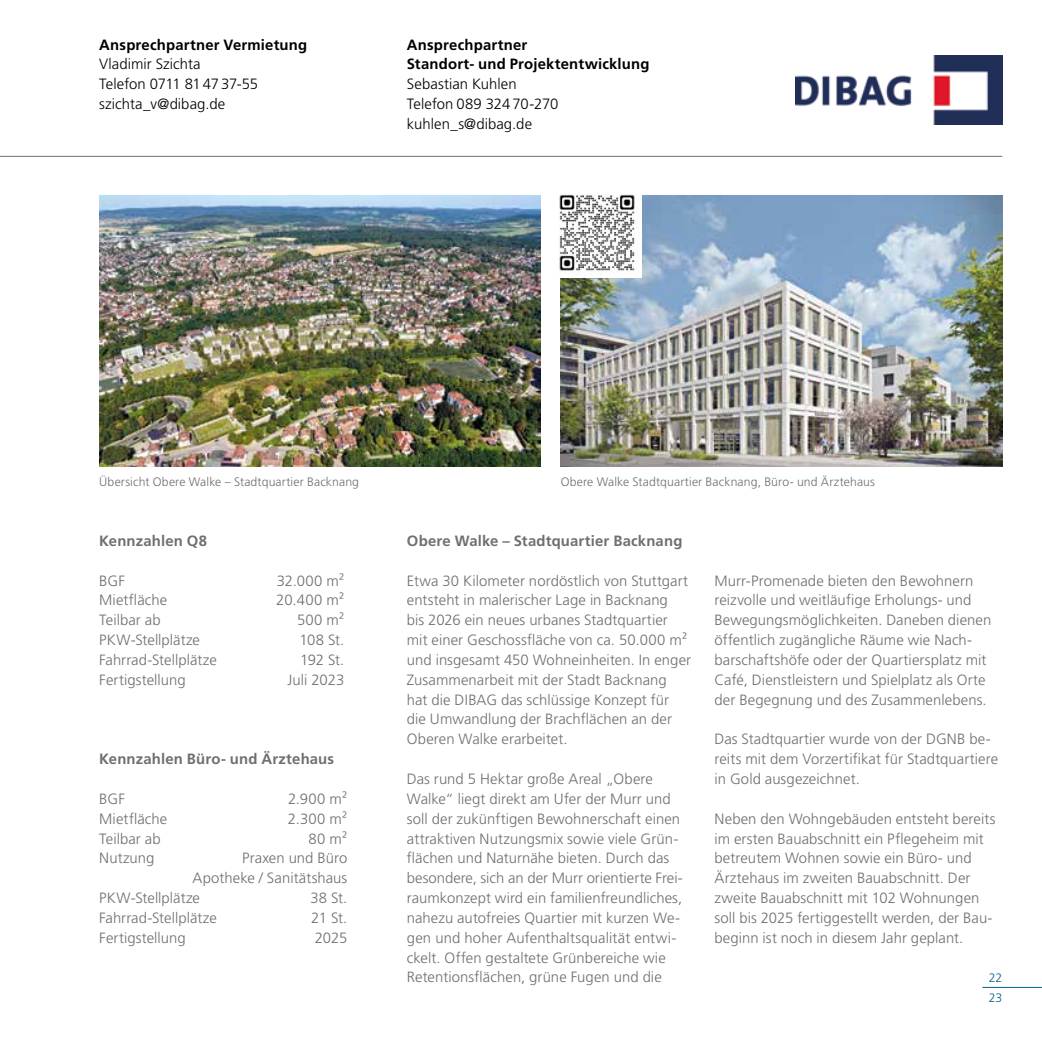
<style>
.page{position:relative;width:1042px;height:1042px;background:#fff}
.page>*{position:absolute;margin:0;border:0;box-sizing:border-box;transform-origin:0 0}
.t1{font:300 14.88px/19.8px "Frutiger LT Pro";letter-spacing:.005em;color:#706f6f}
.t2{font:300 14.88px/19.8px "Frutiger LT Pro";letter-spacing:.005em;color:#000}
.t3{font:700 14.88px "Frutiger LT Pro";letter-spacing:.01em;color:#706f6f}
.t4{font:700 14.88px/19.8px "Frutiger LT Pro";letter-spacing:.01em;color:#000}
.t5{font:300 12.25px "Frutiger LT Pro";letter-spacing:.01em;color:#706f6f}
.t6{font:300 12.25px/19.6px "Frutiger LT Pro";color:#00628b}
</style>
<div class="page">
<hr style="left:982px;top:987px;width:60px;height:1px;background:#00628b">
<img style="left:561px;top:196px;width:441px;height:270px">
<img style="left:99px;top:196px;width:442px;height:270px">
<img style="left:795px;top:56px;width:207px;height:68px">
<hr style="left:0;top:156px;width:1002px;height:1px;background:#706f6f">
<img style="left:559px;top:194px;width:83px;height:83px">
<p class="t4" style="left:99px;top:35px;width:209px">Ansprechpartner Vermietung</p>
<p class="t2" style="left:99px;top:55px;width:160px">Vladimir Szichta<br>Telefon 0711 8147 37-55 szichta_v@dibag.de</p>
<p class="t4" style="left:407px;top:35px;width:244px">Ansprechpartner<br>Standort- und Projektentwicklung</p>
<p class="t2" style="left:407px;top:75px;width:153px">Sebastian Kuhlen<br>Telefon 089 324 70-270 kuhlen_s@dibag.de</p>
<p class="t5" style="left:99px;top:476px;width:261px">Übersicht Obere Walke – Stadtquartier Backnang</p>
<p class="t5" style="left:561px;top:476px;width:316px">Obere Walke Stadtquartier Backnang, Büro- und Ärztehaus</p>
<p class="t3" style="left:99px;top:533px;width:109px">Kennzahlen Q8</p>
<p class="t1" style="left:99px;top:571px;width:27px">BGF</p>
<p class="t1" style="left:277px;top:571px;width:69px">32.000 m²</p>
<p class="t1" style="left:99px;top:591px;width:70px">Mietfläche</p>
<p class="t1" style="left:276px;top:591px;width:70px">20.400 m²</p>
<p class="t1" style="left:99px;top:611px;width:63px">Teilbar ab</p>
<p class="t1" style="left:297px;top:611px;width:49px">500 m²</p>
<p class="t1" style="left:99px;top:631px;width:102px">PKW-Stellplätze</p>
<p class="t1" style="left:299px;top:631px;width:46px">108 St.</p>
<p class="t1" style="left:99px;top:650px;width:119px">Fahrrad-Stellplätze</p>
<p class="t1" style="left:300px;top:650px;width:46px">192 St.</p>
<p class="t1" style="left:99px;top:670px;width:88px">Fertigstellung</p>
<p class="t1" style="left:288px;top:670px;width:58px">Juli 2023</p>
<p class="t3" style="left:99px;top:751px;width:236px">Kennzahlen Büro- und Ärztehaus</p>
<p class="t1" style="left:99px;top:789px;width:27px">BGF</p>
<p class="t1" style="left:288px;top:789px;width:61px">2.900 m²</p>
<p class="t1" style="left:99px;top:809px;width:70px">Mietfläche</p>
<p class="t1" style="left:288px;top:809px;width:61px">2.300 m²</p>
<p class="t1" style="left:99px;top:829px;width:63px">Teilbar ab</p>
<p class="t1" style="left:309px;top:829px;width:40px">80 m²</p>
<p class="t1" style="left:99px;top:849px;width:57px">Nutzung</p>
<p class="t1" style="left:242px;top:849px;width:107px">Praxen und Büro</p>
<p class="t1" style="left:192px;top:869px;width:156px">Apotheke / Sanitätshaus</p>
<p class="t1" style="left:99px;top:888px;width:102px">PKW-Stellplätze</p>
<p class="t1" style="left:310px;top:888px;width:38px">38 St.</p>
<p class="t1" style="left:99px;top:908px;width:119px">Fahrrad-Stellplätze</p>
<p class="t1" style="left:311px;top:908px;width:38px">21 St.</p>
<p class="t1" style="left:99px;top:928px;width:88px">Fertigstellung</p>
<p class="t1" style="left:315px;top:928px;width:34px">2025</p>
<p class="t3" style="left:407px;top:533px;width:277px">Obere Walke – Stadtquartier Backnang</p>
<p class="t1" style="left:407px;top:571px;width:286px">Etwa 30 Kilometer nordöstlich von Stuttgart entsteht in malerischer Lage in Backnang<br>bis 2026 ein neues urbanes Stadtquartier mit einer Geschossfläche von ca. 50.000 m² und insgesamt 450 Wohneinheiten. In enger Zusammenarbeit mit der Stadt Backnang hat die DIBAG das schlüssige Konzept für die Umwandlung der Brachflächen an der Oberen Walke erarbeitet.</p>
<p class="t1" style="left:407px;top:769px;width:277px">Das rund 5 Hektar große Areal „Obere Walke“ liegt direkt am Ufer der Murr und soll der zukünftigen Bewohnerschaft einen attraktiven Nutzungsmix sowie viele Grün&shy;flächen und Naturnähe bieten. Durch das besondere, sich an der Murr orientierte Frei&shy;raumkonzept wird ein familienfreundliches, nahezu autofreies Quartier mit kurzen We&shy;gen und hoher Aufenthaltsqualität entwi&shy;ckelt. Offen gestaltete Grünbereiche wie Retentionsflächen, grüne Fugen und die</p>
<p class="t1" style="left:714px;top:571px;width:278px">Murr-Promenade bieten den Bewohnern reizvolle und weitläufige Erholungs- und Bewegungsmöglichkeiten. Daneben dienen öffentlich zugängliche Räume wie Nach&shy;barschaftshöfe oder der Quartiersplatz mit Café, Dienstleistern und Spielplatz als Orte der Begegnung und des Zusammenlebens.</p>
<p class="t1" style="left:714px;top:730px;width:285px">Das Stadtquartier wurde von der DGNB be&shy;reits mit dem Vorzertifikat für Stadtquartiere in Gold ausgezeichnet.</p>
<p class="t1" style="left:714px;top:809px;width:282px">Neben den Wohngebäuden entsteht bereits im ersten Bauabschnitt ein Pflegeheim mit betreutem Wohnen sowie ein Büro- und Ärztehaus im zweiten Bauabschnitt. Der zweite Bauabschnitt mit 102 Wohnungen soll bis 2025 fertiggestellt werden, der Bau&shy;beginn ist noch in diesem Jahr geplant.</p>
<p class="t6" style="left:988px;top:968px;width:15px">22<br>23</p>
</div>
